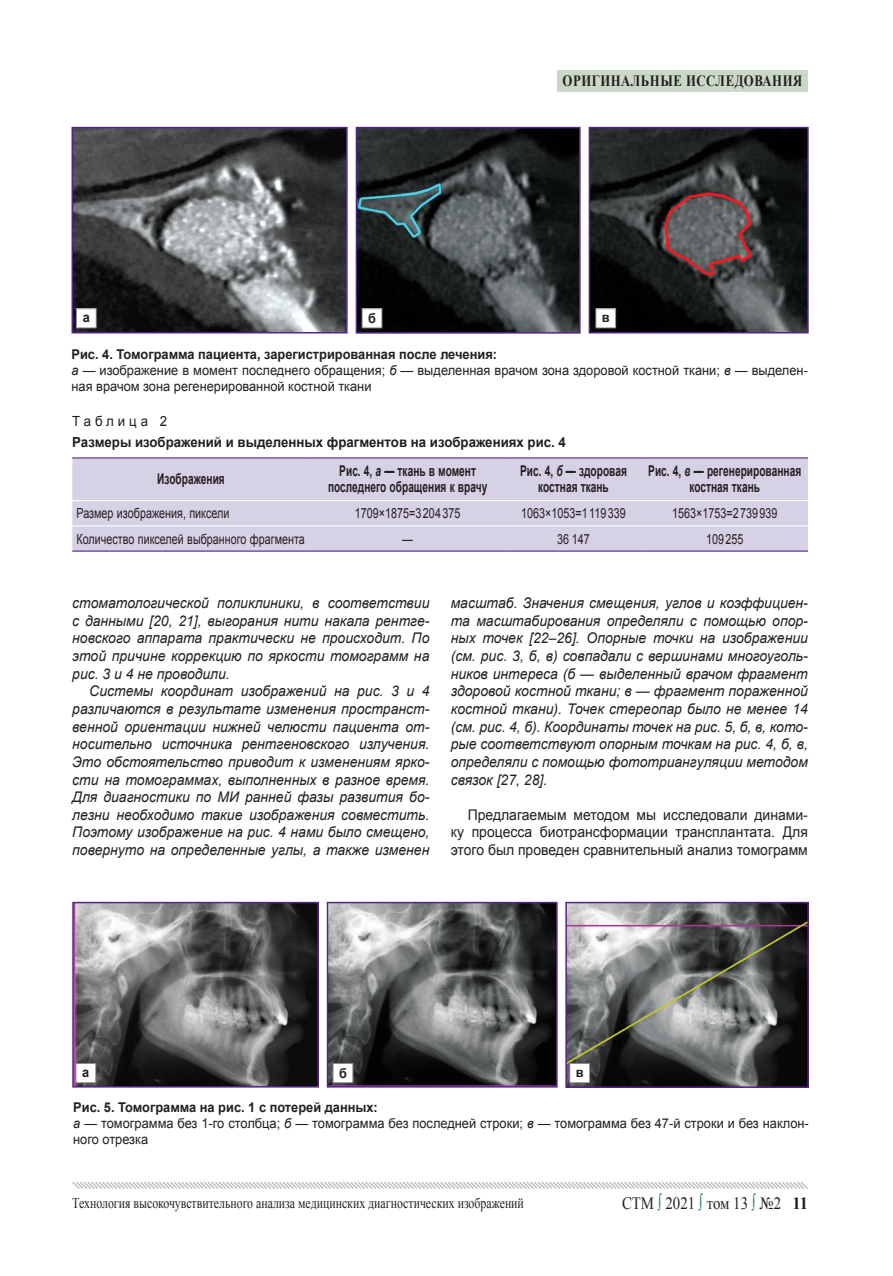
<style>
.page{position:relative;width:893px;height:1276px;background:#fff}
.page>*{position:absolute;margin:0;border:0;box-sizing:border-box;transform-origin:0 0}
.t1{font:17.4px "Times New Roman";color:#231f20;scale:.86 1}
.t2{font:700 15.75px "Times New Roman";letter-spacing:.04em;color:#231f20;scale:.81 1}
.Колонтитул{font:15px "Times New Roman";color:#231f20;scale:.79 1}
.Jтабл-шапка{font:700 14.85px/16.2px "Arial";letter-spacing:.005em;color:#231f20;text-align:center;scale:.68 1}
.Основной_текст{font:italic 14.7px/17.7px "Arial";color:#231f20;text-align:justify;scale:.95 1}
.Основной_текст-2{font:14.7px/17.7px "Arial";color:#231f20;text-align:justify;scale:.95 1}
.Jтабл{font:13.95px "Arial";letter-spacing:.005em;color:#231f20;scale:.77 1}
.Jztab{font:700 13.95px "Arial";color:#231f20;scale:.95 1}
.таблица{font:13.95px "Arial";letter-spacing:.3em;color:#231f20;scale:.95 1}
.Подрис_подпись{font:13.5px/16.2px "Arial";color:#231f20;scale:.95 1}
.Подрис_подпись-2{font:700 13.5px "Arial";color:#231f20;scale:.95 1}
.s1{font-style:italic}
.s2{color:#127c43}
.s3{font-weight:700}
</style>
<div class="page">
<svg style="left:72px;top:1181px;width:736px;height:8px"></svg>
<div style="left:557px;top:70px;width:251px;height:21px;background:#cbd8c9"></div>
<img style="left:75px;top:130px;width:270px;height:200px">
<div style="left:72px;top:127px;width:276px;height:206px;border:2px solid #542685"></div>
<img style="left:359px;top:130px;width:219px;height:201px">
<div style="left:356px;top:127px;width:225px;height:207px;border:2px solid #542685"></div>
<img style="left:592px;top:130px;width:214px;height:200px">
<div style="left:589px;top:127px;width:220px;height:206px;border:2px solid #542685"></div>
<div style="left:76px;top:309px;width:20px;height:19px;background:#fff"></div>
<div style="left:76px;top:308px;width:21px;height:20px;border:1px solid #8b8d90"></div>
<div style="left:362px;top:309px;width:20px;height:19px;background:#fff"></div>
<div style="left:362px;top:308px;width:20px;height:20px;border:1px solid #8b8d90"></div>
<div style="left:596px;top:309px;width:20px;height:19px;background:#fff"></div>
<div style="left:595px;top:308px;width:21px;height:20px;border:1px solid #8b8d90"></div>
<div style="left:72px;top:458px;width:736px;height:92px;background:#d7d1e6"></div>
<hr style="left:72px;top:500px;width:238px;height:1px;background:#fff">
<hr style="left:310px;top:500px;width:195px;height:1px;background:#fff">
<hr style="left:505px;top:500px;width:136px;height:1px;background:#fff">
<hr style="left:641px;top:500px;width:167px;height:1px;background:#fff">
<hr style="left:72px;top:525px;width:238px;height:1px;background:#fff">
<hr style="left:310px;top:525px;width:195px;height:1px;background:#fff">
<hr style="left:505px;top:525px;width:136px;height:1px;background:#fff">
<hr style="left:641px;top:525px;width:167px;height:1px;background:#fff">
<hr style="left:72px;top:457px;width:238px;height:1px;background:#542685">
<hr style="left:310px;top:457px;width:195px;height:1px;background:#542685">
<hr style="left:505px;top:457px;width:136px;height:1px;background:#542685">
<hr style="left:641px;top:457px;width:167px;height:1px;background:#542685">
<hr style="left:72px;top:550px;width:238px;height:2px;background:#542685">
<hr style="left:310px;top:550px;width:195px;height:2px;background:#542685">
<hr style="left:505px;top:550px;width:136px;height:2px;background:#542685">
<hr style="left:641px;top:550px;width:167px;height:2px;background:#542685">
<img style="left:75px;top:905px;width:241px;height:179px">
<div style="left:72px;top:902px;width:247px;height:185px;border:2px solid #542685"></div>
<img style="left:330px;top:905px;width:225px;height:179px">
<div style="left:327px;top:902px;width:231px;height:185px;border:2px solid #542685"></div>
<img style="left:568px;top:905px;width:238px;height:180px">
<div style="left:565px;top:902px;width:244px;height:186px;border:2px solid #542685"></div>
<div style="left:76px;top:1063px;width:20px;height:19px;background:#fff"></div>
<div style="left:76px;top:1063px;width:20px;height:20px;border:1px solid #8b8d90"></div>
<div style="left:333px;top:1063px;width:20px;height:19px;background:#fff"></div>
<div style="left:333px;top:1063px;width:20px;height:20px;border:1px solid #8b8d90"></div>
<div style="left:570px;top:1063px;width:20px;height:19px;background:#fff"></div>
<div style="left:569px;top:1063px;width:21px;height:20px;border:1px solid #8b8d90"></div>
<p class="t2" style="left:563px;top:70px;width:297px">ОРИГИНАЛЬНЫЕ ИССЛЕДОВАНИЯ</p>
<p class="Подрис_подпись-2" style="left:83px;top:308px;width:9px">а</p>
<p class="Подрис_подпись-2" style="left:368px;top:310px;width:10px">б</p>
<p class="Подрис_подпись-2" style="left:602px;top:308px;width:10px">в</p>
<p class="Подрис_подпись-2" style="left:72px;top:345px;width:449px">Рис. 4. Томограмма пациента, зарегистрированная после лечения:</p>
<p class="Подрис_подпись" style="left:72px;top:362px;width:777px"><span class="s1">a</span> — изображение в момент последнего обращения; <span class="s1">б</span> — выделенная врачом зона здоровой костной ткани; <span class="s1">в</span> — выделен&shy;ная врачом зона регенерированной костной ткани</p>
<p class="таблица" style="left:72px;top:412px;width:101px">Таблица 2</p>
<p class="Jztab" style="left:72px;top:433px;width:521px">Размеры изображений и выделенных фрагментов на изображениях рис. 4</p>
<p class="Jтабл-шапка" style="left:157px;top:471px;width:101px">Изображения</p>
<p class="Jтабл-шапка" style="left:328px;top:463px;width:236px">Рис. 4, <span class="s1">a</span> — ткань в момент последнего обращения к врачу</p>
<p class="Jтабл-шапка" style="left:520px;top:463px;width:159px">Рис. 4, <span class="s1">б</span> — здоровая костная ткань</p>
<p class="Jтабл-шапка" style="left:648px;top:463px;width:226px">Рис. 4, <span class="s1">в</span> — регенерированная костная ткань</p>
<p class="Jтабл" style="left:77px;top:504px;width:200px">Размер изображения, пиксели</p>
<p class="Jтабл" style="left:355px;top:504px;width:138px">1709×1875=3204375</p>
<p class="Jтабл" style="left:521px;top:504px;width:137px">1063×1053=1119339</p>
<p class="Jтабл" style="left:672px;top:504px;width:138px">1563×1753=2739939</p>
<p class="Jтабл" style="left:77px;top:529px;width:298px">Количество пикселей выбранного фрагмента</p>
<p class="Jтабл" style="left:402px;top:529px;width:15px">—</p>
<p class="Jтабл" style="left:557px;top:529px;width:44px">36 147</p>
<p class="Jтабл" style="left:706px;top:529px;width:50px">109255</p>
<p class="Основной_текст" style="left:72px;top:594px;width:377px">стоматологической поликлиники, в соответствии с данными [20, 21], выгорания нити накала рентге&shy;новского аппарата практически не происходит. По этой причине коррекцию по яркости томограмм на рис. 3 и 4 не проводили.</p>
<p class="Основной_текст" style="left:72px;top:682px;width:377px;text-indent:17px">Системы координат изображений на рис. 3 и 4 различаются в результате изменения пространст&shy;венной ориентации нижней челюсти пациента от&shy;носительно источника рентгеновского излучения.<br>Это обстоятельство приводит к изменениям ярко&shy;сти на томограммах, выполненных в разное время.<br>Для диагностики по МИ ранней фазы развития бо&shy;лезни необходимо такие изображения совместить.<br>Поэтому изображение на рис. 4 нами было смещено, повернуто на определенные углы, а также изменен</p>
<p class="Основной_текст" style="left:451px;top:594px;width:377px">масштаб. Значения смещения, углов и коэффициен&shy;та масштабирования определяли с помощью опор&shy;ных точек [22–26]. Опорные точки на изображении (см. рис. 3, б, в) совпадали с вершинами многоуголь&shy;ников интереса (б — выделенный врачом фрагмент здоровой костной ткани; в — фрагмент пораженной костной ткани). Точек стереопар было не менее 14 (см. рис. 4, б). Координаты точек на рис. 5, б, в, кото&shy;рые соответствуют опорным точкам на рис. 4, б, в, определяли с помощью фототриангуляции методом связок [27, 28].</p>
<p class="Основной_текст-2" style="left:451px;top:806px;width:377px;text-indent:17px">Предлагаемым методом мы исследовали динами&shy;ку процесса биотрансформации трансплантата. Для этого был проведен сравнительный анализ томограмм</p>
<p class="Подрис_подпись-2" style="left:82px;top:1063px;width:9px">а</p>
<p class="Подрис_подпись-2" style="left:339px;top:1064px;width:10px">б</p>
<p class="Подрис_подпись-2" style="left:576px;top:1063px;width:10px">в</p>
<p class="Подрис_подпись-2" style="left:73px;top:1098px;width:322px">Рис. 5. Томограмма на рис. 1 с потерей данных:</p>
<p class="Подрис_подпись" style="left:73px;top:1115px;width:776px"><span class="s1">а</span> — томограмма без 1-го столбца; <span class="s1">б</span> — томограмма без последней строки; <span class="s1">в</span> — томограмма без 47-й строки и без наклон&shy;ного отрезка</p>
<p class="Колонтитул" style="left:72px;top:1192px;width:573px">Технология высокочувствительного анализа медицинских диагностических изображений</p>
<p class="t1" style="left:622px;top:1191px;width:218px">СТМ <span class="s2">∫</span> 2021 <span class="s2">∫</span> том 13 <span class="s2">∫</span> №2 <span class="s3">11</span></p>
</div>
